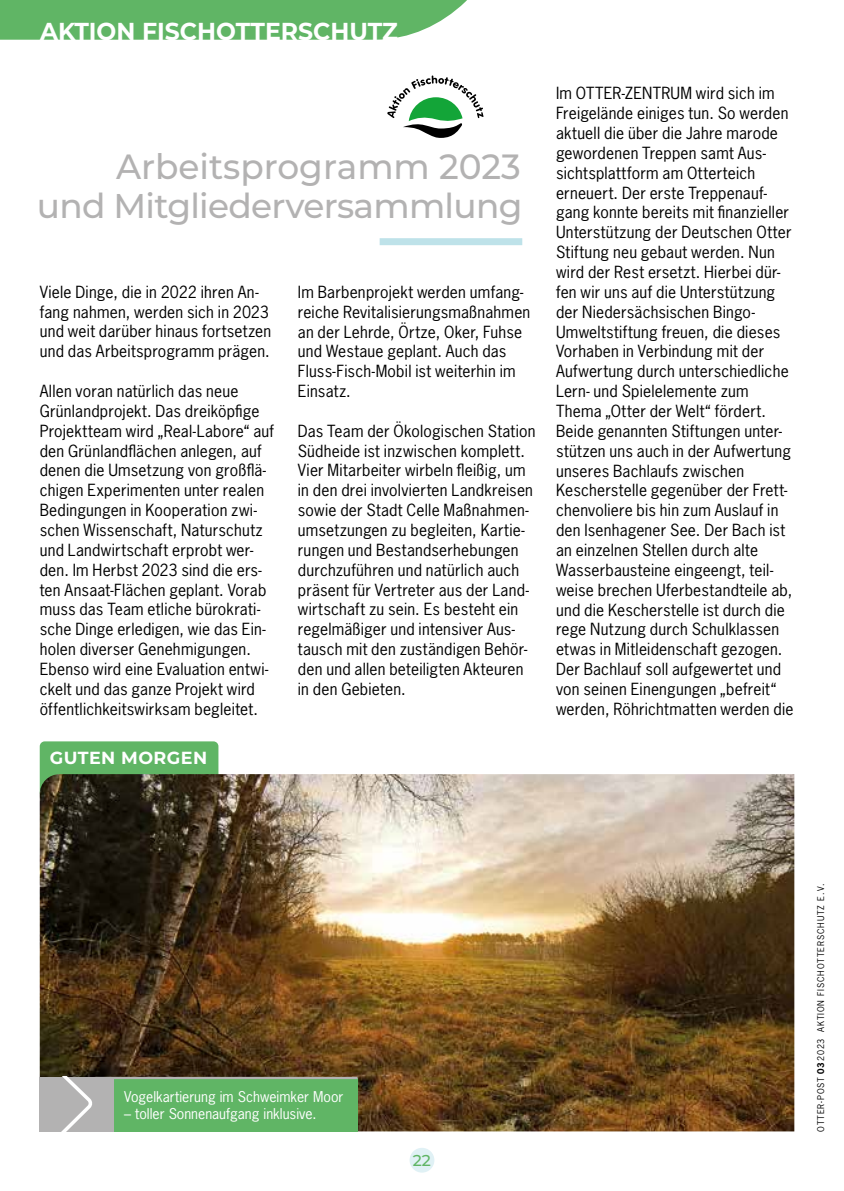
<style>
.page{position:relative;width:844px;height:1191px;background:#fff}
.page>*{position:absolute;margin:0;border:0;box-sizing:border-box;transform-origin:0 0}
.t1{font:500 35px "Montserrat";color:#b3b2b2}
.t2{font:500 34.3px "Montserrat";letter-spacing:-.02em;color:#b3b2b2}
.t3{font:700 24.5px "Montserrat";color:#fff;scale:.96 1}
.t4{font:700 17.5px "Montserrat";letter-spacing:.025em;color:#fff}
.t5{font:15.75px/19.8px "News Gothic Std";letter-spacing:.015em;color:#000}
.t6{font:500 15.75px "Montserrat";color:#60b565}
.t7{font:14px "News Gothic Std";color:#fff}
.t8{font:8.75px "News Gothic Std";letter-spacing:.1em;color:#000}
.s1{font-weight:700}
</style>
<div class="page">
<div style="left:409px;top:1147px;width:25px;height:25px;background:#e0f1f5;border-radius:50%"></div>
<div style="left:40px;top:741px;width:178px;height:56px;background:#60b565;border-radius:5px"></div>
<img style="left:40px;top:774px;width:754px;height:357px">
<svg style="left:0;top:0;width:467px;height:40px;background:#6bba6f"></svg>
<div style="left:379px;top:238px;width:143px;height:7px;background:#bee2e9"></div>
<div style="left:106px;top:1078px;width:251px;height:53px;background:#60b565"></div>
<div style="left:40px;top:1076px;width:74px;height:55px;background:#b3b2b2"></div>
<svg style="left:46px;top:1076px;width:49px;height:55px"></svg>
<hr style="left:95px;top:1076px;width:262px;height:3px;background:#b3b2b2">
<svg style="left:387px;top:75px;width:96px;height:63px"></svg>
<h3 class="t3" style="left:40px;top:13px;width:374px">AKTION FISCHOTTERSCHUTZ</h3>
<h1 class="t1" style="left:116px;top:142px;width:406px">Arbeitsprogramm 2023</h1>
<h2 class="t2" style="left:37px;top:182px;width:487px">und Mitgliederversammlung</h2>
<p class="t5" style="left:40px;top:282px;width:233px">Viele Dinge, die in 2022 ihren An&shy;fang nahmen, werden sich in 2023 und weit darüber hinaus fortsetzen und das Arbeitsprogramm prägen.</p>
<p class="t5" style="left:40px;top:381px;width:236px">Allen voran natürlich das neue Grünlandprojekt. Das dreiköpfige Projektteam wird „Real-Labore“ auf den Grünlandflächen anlegen, auf denen die Umsetzung von großflä&shy;chigen Experimenten unter realen Bedingungen in Kooperation zwi&shy;schen Wissenschaft, Naturschutz und Landwirtschaft erprobt wer&shy;den. Im Herbst 2023 sind die ers&shy;ten Ansaat-Flächen geplant. Vorab muss das Team etliche bürokrati&shy;sche Dinge erledigen, wie das Ein&shy;holen diverser Genehmigungen.<br>Ebenso wird eine Evaluation entwi&shy;ckelt und das ganze Projekt wird öffentlichkeitswirksam begleitet.</p>
<p class="t4" style="left:50px;top:745px;width:159px">GUTEN MORGEN</p>
<p class="t5" style="left:298px;top:282px;width:234px">Im Barbenprojekt werden umfang&shy;reiche Revitalisierungsmaßnahmen an der Lehrde, Örtze, Oker, Fuhse und Westaue geplant. Auch das<br>Fluss-Fisch-Mobil ist weiterhin im<br>Einsatz.</p>
<p class="t5" style="left:298px;top:421px;width:239px">Das Team der Ökologischen Station Südheide ist inzwischen komplett.<br>Vier Mitarbeiter wirbeln fleißig, um in den drei involvierten Landkreisen sowie der Stadt Celle Maßnahmen&shy;umsetzungen zu begleiten, Kartie&shy;rungen und Bestandserhebungen durchzuführen und natürlich auch präsent für Vertreter aus der Land&shy;wirtschaft zu sein. Es besteht ein regelmäßiger und intensiver Aus&shy;tausch mit den zuständigen Behör&shy;den und allen beteiligten Akteuren in den Gebieten.</p>
<p class="t5" style="left:556px;top:83px;width:239px">Im OTTER-ZENTRUM wird sich im Freigelände einiges tun. So werden aktuell die über die Jahre marode gewordenen Treppen samt Aus&shy;sichtsplattform am Otterteich erneuert. Der erste Treppenauf&shy;gang konnte bereits mit finanzieller Unterstützung der Deutschen Otter Stiftung neu gebaut werden. Nun wird der Rest ersetzt. Hierbei dür&shy;fen wir uns auf die Unterstützung der Niedersächsischen Bingo-Umweltstiftung freuen, die dieses Vorhaben in Verbindung mit der Aufwertung durch unterschiedliche Lern- und Spielelemente zum Thema „Otter der Welt“ fördert.<br>Beide genannten Stiftungen unter&shy;stützen uns auch in der Aufwertung unseres Bachlaufs zwischen Kescherstelle gegenüber der Frett&shy;chenvoliere bis hin zum Auslauf in den Isenhagener See. Der Bach ist an einzelnen Stellen durch alte Wasserbausteine eingeengt, teil&shy;weise brechen Uferbestandteile ab, und die Kescherstelle ist durch die rege Nutzung durch Schulklassen etwas in Mitleidenschaft gezogen.<br>Der Bachlauf soll aufgewertet und von seinen Einengungen „befreit“ werden, Röhrichtmatten werden die</p>
<p class="t7" style="left:124px;top:1088px;width:221px">Vogelkartierung im Schweimker Moor</p>
<p class="t7" style="left:124px;top:1105px;width:194px">– toller Sonnenaufgang inklusive.</p>
<p class="t6" style="left:413px;top:1149px;width:20px">22</p>
<p class="t8" style="left:815px;top:1032px;width:150px;rotate:-90deg">AKTION FISCHOTTERSCHUTZ E.V.</p>
<p class="t8" style="left:815px;top:1132px;width:95px;rotate:-90deg">OTTER-POST <span class="s1">03</span>2023</p>
</div>
